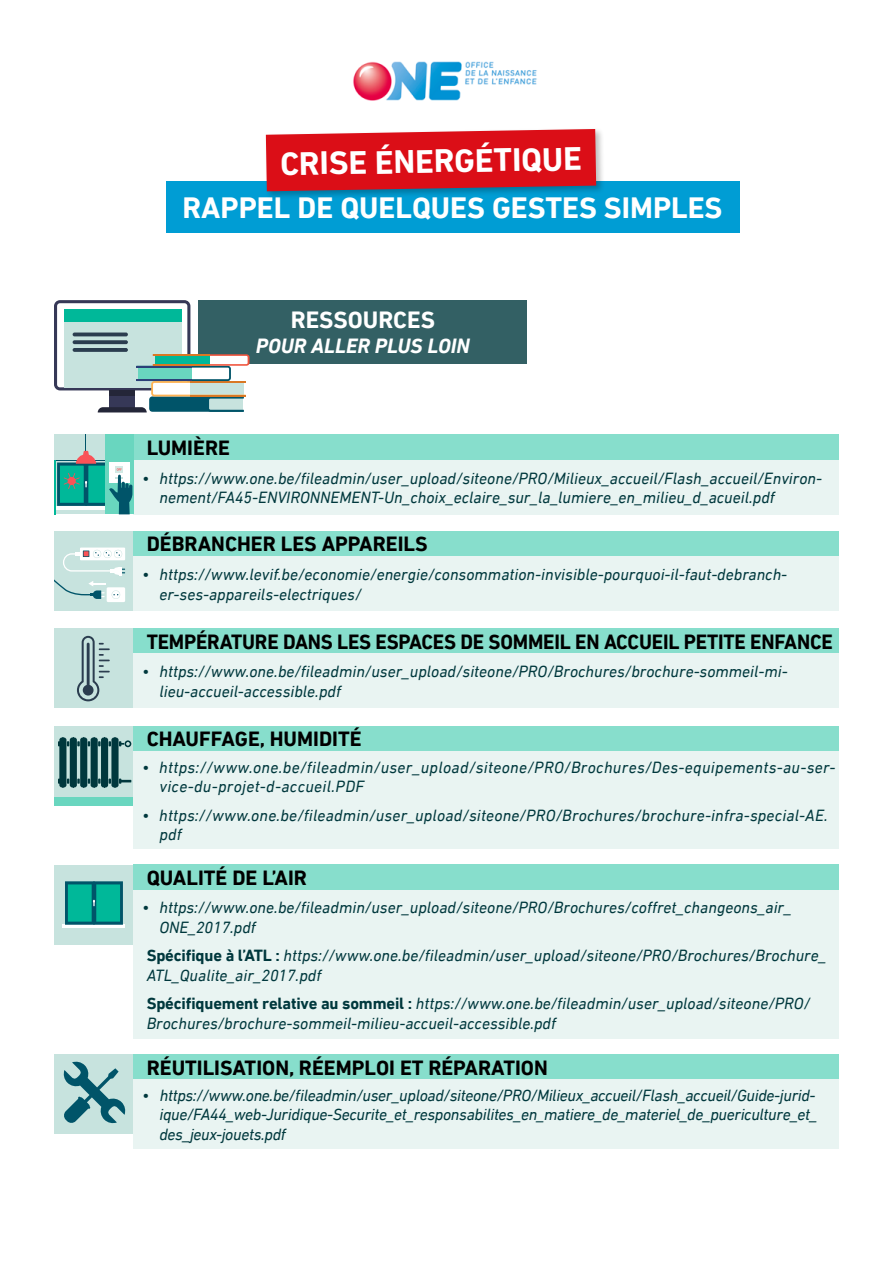
<style>
.page{position:relative;width:893px;height:1263px;background:#fff}
.page>*{position:absolute;margin:0;border:0;box-sizing:border-box;transform-origin:0 0}
.Titre_H{font:700 33px "DIN Next LT Pro";color:#fff}
.Titre_H1{font:700 30px "DIN Next LT Pro";color:#fff}
.Titre_H3{font:700 24px "DIN Next LT Pro";color:#fff}
.Titre_H2{font:700 21px "DIN Next LT Pro";color:#000}
.Titre_H2-2{font:700 21px "DIN Next LT Pro";color:#000;scale:.96 1}
.Titre_H3-2{font:italic 700 21px "DIN Next LT Pro";color:#fff}
.Titre_H4{font:italic 16.5px/19.8px "DIN Next LT Pro";color:#00383d}
.Titre_H4-2{font:italic 16.5px/19.8px "DIN Next LT Pro";letter-spacing:.02em;color:#00383d}
.s1{font-weight:700;font-style:normal}
</style>
<div class="page">
<div style="left:198px;top:300px;width:329px;height:64px;background:#336064"></div>
<svg style="left:54px;top:300px;width:195px;height:112px"></svg>
<hr style="left:153px;top:354px;width:56px;height:2px;background:#d97824">
<hr style="left:153px;top:364px;width:56px;height:2px;background:#d97824">
<div style="left:134px;top:434px;width:705px;height:26px;background:#87decc"></div>
<div style="left:134px;top:460px;width:705px;height:54px;background:#e9f4f2"></div>
<div style="left:54px;top:434px;width:80px;height:80px;background:#c7e3de"></div>
<hr style="left:55px;top:506px;width:62px;height:3px;background:#fff">
<hr style="left:54px;top:460px;width:54px;height:1px;background:#005469">
<hr style="left:54px;top:460px;width:2px;height:54px;background:#00b899">
<div style="left:105px;top:434px;width:29px;height:80px;background:#69d6bf"></div>
<svg style="left:57px;top:434px;width:75px;height:80px"></svg>
<div style="left:54px;top:531px;width:80px;height:80px;background:#c7e3de"></div>
<div style="left:80px;top:547px;width:45px;height:13px;background:#fff"></div>
<div style="left:107px;top:587px;width:18px;height:15px;background:#fff"></div>
<svg style="left:54px;top:549px;width:71px;height:50px"></svg>
<div style="left:134px;top:531px;width:705px;height:25px;background:#87decc"></div>
<div style="left:134px;top:556px;width:705px;height:55px;background:#e9f4f2"></div>
<div style="left:54px;top:628px;width:80px;height:80px;background:#c7e3de"></div>
<svg style="left:77px;top:636px;width:33px;height:65px"></svg>
<div style="left:134px;top:628px;width:705px;height:25px;background:#87decc"></div>
<div style="left:134px;top:654px;width:705px;height:54px;background:#e9f4f2"></div>
<div style="left:54px;top:726px;width:80px;height:80px;background:#c7e3de"></div>
<div style="left:54px;top:797px;width:80px;height:9px;background:#69d6bf"></div>
<svg style="left:58px;top:737px;width:73px;height:51px"></svg>
<div style="left:134px;top:726px;width:705px;height:25px;background:#87decc"></div>
<div style="left:134px;top:751px;width:705px;height:98px;background:#e9f4f2"></div>
<div style="left:54px;top:865px;width:80px;height:80px;background:#c7e3de"></div>
<hr style="left:63px;top:925px;width:62px;height:3px;background:#fff">
<svg style="left:65px;top:881px;width:58px;height:44px;background:#049c8c"></svg>
<div style="left:134px;top:865px;width:705px;height:25px;background:#87decc"></div>
<div style="left:134px;top:890px;width:705px;height:149px;background:#e9f4f2"></div>
<div style="left:54px;top:1054px;width:80px;height:80px;background:#c7e3de"></div>
<div style="left:134px;top:1054px;width:705px;height:25px;background:#87decc"></div>
<div style="left:134px;top:1080px;width:705px;height:69px;background:#e9f4f2"></div>
<svg style="left:63px;top:1061px;width:63px;height:63px"></svg>
<img style="left:353px;top:61px;width:184px;height:40px">
<div style="left:166px;top:181px;width:573px;height:52px;background:#009dd4"></div>
<div style="left:264px;top:127px;width:341px;height:73px;background:#000;opacity:.25"></div>
<svg style="left:266px;top:129px;width:330px;height:62px;background:#d31e28"></svg>
<p class="Titre_H" style="left:280px;top:145px;width:303px;rotate:-1deg">CRISE ÉNERGÉTIQUE</p>
<h1 class="Titre_H1" style="left:183px;top:190px;width:541px">RAPPEL DE QUELQUES GESTES SIMPLES</h1>
<h3 class="Titre_H3" style="left:291px;top:306px;width:146px">RESSOURCES</h3>
<h3 class="Titre_H3-2" style="left:256px;top:334px;width:215px">POUR ALLER PLUS LOIN</h3>
<h2 class="Titre_H2" style="left:147px;top:436px;width:85px">LUMIÈRE</h2>
<p class="Titre_H4" style="left:159px;top:468px;width:664px;text-indent:-17px">• https://www.one.be/fileadmin/user_upload/siteone/PRO/Milieux_accueil/Flash_accueil/Environ&shy;nement/FA45-ENVIRONNEMENT-Un_choix_eclaire_sur_la_lumiere_en_milieu_d_acueil.pdf</p>
<h2 class="Titre_H2" style="left:147px;top:532px;width:282px">DÉBRANCHER LES APPAREILS</h2>
<p class="Titre_H4" style="left:159px;top:564px;width:629px;text-indent:-17px">• https://www.levif.be/economie/energie/consommation-invisible-pourquoi-il-faut-debranch&shy;er-ses-appareils-electriques/</p>
<h2 class="Titre_H2-2" style="left:147px;top:629px;width:716px">TEMPÉRATURE DANS LES ESPACES DE SOMMEIL EN ACCUEIL PETITE ENFANCE</h2>
<p class="Titre_H4" style="left:159px;top:661px;width:630px;text-indent:-17px">• https://www.one.be/fileadmin/user_upload/siteone/PRO/Brochures/brochure-sommeil-mi&shy;lieu-accueil-accessible.pdf</p>
<h2 class="Titre_H2" style="left:147px;top:727px;width:216px">CHAUFFAGE, HUMIDITÉ</h2>
<p class="Titre_H4-2" style="left:159px;top:757px;width:678px;text-indent:-17px">• https://www.one.be/fileadmin/user_upload/siteone/PRO/Brochures/Des-equipements-au-ser&shy;vice-du-projet-d-accueil.PDF</p>
<p class="Titre_H4" style="left:159px;top:805px;width:670px;text-indent:-17px">• https://www.one.be/fileadmin/user_upload/siteone/PRO/Brochures/brochure-infra-special-AE. pdf</p>
<h2 class="Titre_H2" style="left:147px;top:866px;width:162px">QUALITÉ DE L’AIR</h2>
<p class="Titre_H4" style="left:159px;top:897px;width:634px;text-indent:-17px">• https://www.one.be/fileadmin/user_upload/siteone/PRO/Brochures/coffret_changeons_air_<br>ONE_2017.pdf</p>
<h4 class="Titre_H4" style="left:147px;top:945px;width:681px"><span class="s1">Spécifique à l’ATL :</span> https://www.one.be/fileadmin/user_upload/siteone/PRO/Brochures/Brochure_<br>ATL_Qualite_air_2017.pdf</h4>
<h4 class="Titre_H4" style="left:147px;top:993px;width:665px"><span class="s1">Spécifiquement relative au sommeil :</span> https://www.one.be/fileadmin/user_upload/siteone/PRO/<br>Brochures/brochure-sommeil-milieu-accueil-accessible.pdf</h4>
<h2 class="Titre_H2" style="left:147px;top:1055px;width:403px">RÉUTILISATION, RÉEMPLOI ET RÉPARATION</h2>
<p class="Titre_H4" style="left:159px;top:1085px;width:660px;text-align:justify;text-indent:-17px">• https://www.one.be/fileadmin/user_upload/siteone/PRO/Milieux_accueil/Flash_accueil/Guide-jurid&shy;ique/FA44_web-Juridique-Securite_et_responsabilites_en_matiere_de_materiel_de_puericulture_et_ des_jeux-jouets.pdf</p>
</div>
